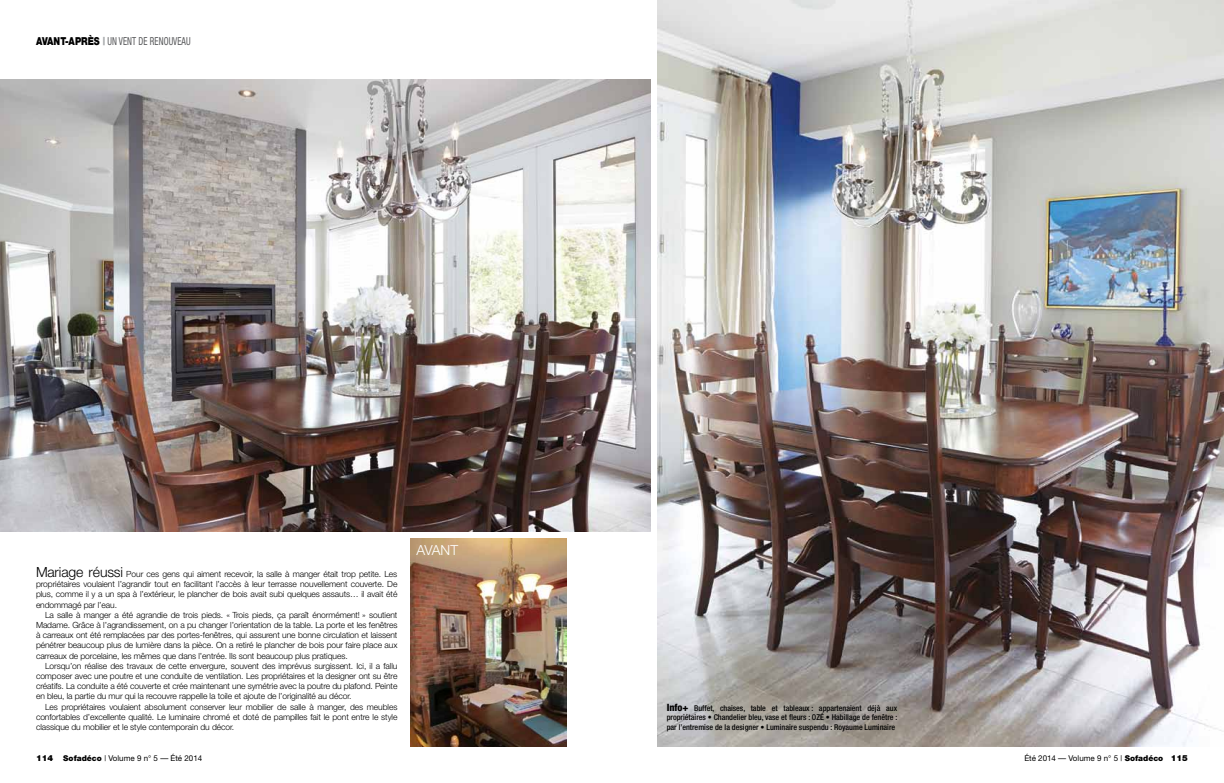
<style>
.page{position:relative;width:1224px;height:783px;background:#fff}
.page>*{position:absolute;margin:0;border:0;box-sizing:border-box;transform-origin:0 0}
.t1{font:300 13.9px "Helvetica Neue";letter-spacing:-.025em;color:#fff}
.t2{font:condensed 11px "Helvetica Neue";letter-spacing:.01em;color:#58595b;scale:.8 1}
.t3{font:300 8.5px/10.2px "Helvetica Neue";letter-spacing:-.01em;color:#000;text-align:justify}
.t4{font:500 condensed 8px/9.6px "Helvetica Neue";color:#000;text-align:justify}
.t5{font:8px "Helvetica Neue";color:#000}
.s1{font-weight:900;font-stretch:normal;color:#000}
.s2{font-weight:900;font-stretch:expanded;color:#a7a9ac}
.s3{font-size:14px}
.s4{font-weight:800;font-size:10px}
.s5{font-weight:900;font-size:8.3px}
.s6{font-weight:900}
</style>
<div class="page">
<img style="left:657px;top:0;width:567px;height:747px">
<img style="left:0;top:79px;width:651px;height:452px">
<img style="left:411px;top:538px;width:156px;height:209px">
<p class="t2" style="left:36px;top:35px;width:194px"><span class="s1">AVANT-APRÈS</span> <span class="s2">|</span> UN VENT DE RENOUVEAU</p>
<h1 class="t1" style="left:416px;top:541px;width:43px">AVANT</h1>
<p class="t3" style="left:36px;top:569px;width:363px"><span class="s3">Mariage réussi</span> Pour ces gens qui aiment recevoir, la salle à manger était trop petite. Les propriétaires voulaient l’agrandir tout en facilitant l’accès à leur terrasse nouvellement couverte. De plus, comme il y a un spa à l’extérieur, le plancher de bois avait subi quelques assauts… il avait été endommagé par l’eau.</p>
<p class="t3" style="left:36px;top:609px;width:363px;text-indent:9px">La salle à manger a été agrandie de trois pieds. « Trois pieds, ça paraît énormément! » soutient Madame. Grâce à l’agrandissement, on a pu changer l’orientation de la table. La porte et les fenêtres à carreaux ont été remplacées par des portes-fenêtres, qui assurent une bonne circulation et laissent pénétrer beaucoup plus de lumière dans la pièce. On a retiré le plancher de bois pour faire place aux carreaux de porcelaine, les mêmes que dans l’entrée. Ils sont beaucoup plus pratiques.</p>
<p class="t3" style="left:36px;top:660px;width:363px;text-indent:9px">Lorsqu’on réalise des travaux de cette envergure, souvent des imprévus surgissent. Ici, il a fallu composer avec une poutre et une conduite de ventilation. Les propriétaires et la designer ont su être créatifs. La conduite a été couverte et crée maintenant une symétrie avec la poutre du plafond. Peinte en bleu, la partie du mur qui la recouvre rappelle la toile et ajoute de l’originalité au décor.</p>
<p class="t3" style="left:36px;top:701px;width:363px;text-indent:9px">Les propriétaires voulaient absolument conserver leur mobilier de salle à manger, des meubles confortables d’excellente qualité. Le luminaire chromé et doté de pampilles fait le pont entre le style classique du mobilier et le style contemporain du décor.</p>
<p class="t4" style="left:667px;top:703px;width:232px"><span class="s4">Info+</span> Buffet, chaises, table et tableaux : appartenaient déjà aux propriétaires • Chandelier bleu, vase et fleurs : OZÉ • Habillage de fenêtre : par l’entremise de la designer • Luminaire suspendu : Royaume Luminaire</p>
<p class="t5" style="left:36px;top:753px;width:168px"><span class="s5">114</span> <span class="s6">Sofadéco</span> | Volume 9 n° 5 — Été 2014</p>
<p class="t5" style="left:1024px;top:753px;width:165px">Été 2014 — Volume 9 n° 5 | <span class="s6">Sofadéco</span> <span class="s5">115</span></p>
</div>
